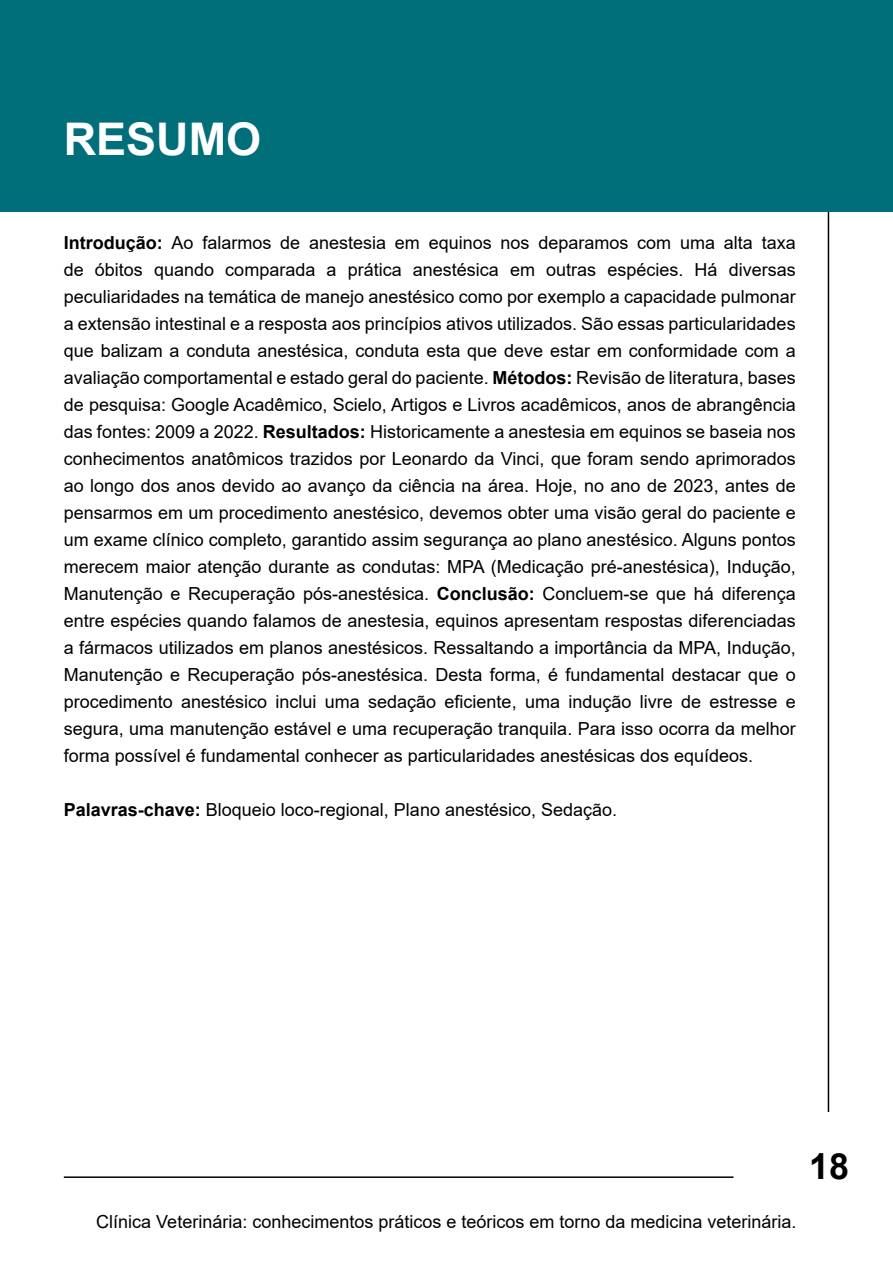
<style>
.page{position:relative;width:893px;height:1263px;background:#fff}
.page>*{position:absolute;margin:0;border:0;box-sizing:border-box;transform-origin:0 0}
.t1{font:700 45px "Arial";color:#fff}
.t2{font:700 36px "Arial";color:#000}
.t3{font:18px/27px "Arial";color:#000;text-align:justify}
.s1{font-weight:700}
</style>
<div class="page">
<hr style="left:828px;top:85px;width:1px;height:1027px;background:#000">
<hr style="left:64px;top:1176px;width:669px;height:2px;background:#000">
<div style="left:0;top:0;width:893px;height:211px;background:#006f7a"></div>
<h1 class="t1" style="left:64px;top:108px;width:199px">RESUMO</h1>
<p class="t3" style="left:64px;top:229px;width:733px"><span class="s1">Introdução:</span> Ao falarmos de anestesia em equinos nos deparamos com uma alta taxa de óbitos quando comparada a prática anestésica em outras espécies. Há diversas peculiaridades na temática de manejo anestésico como por exemplo a capacidade pulmonar a extensão intestinal e a resposta aos princípios ativos utilizados. São essas particularidades que balizam a conduta anestésica, conduta esta que deve estar em conformidade com a avaliação comportamental e estado geral do paciente. <span class="s1">Métodos:</span> Revisão de literatura, bases de pesquisa: Google Acadêmico, Scielo, Artigos e Livros acadêmicos, anos de abrangência das fontes: 2009 a 2022. <span class="s1">Resultados:</span> Historicamente a anestesia em equinos se baseia nos conhecimentos anatômicos trazidos por Leonardo da Vinci, que foram sendo aprimorados ao longo dos anos devido ao avanço da ciência na área. Hoje, no ano de 2023, antes de pensarmos em um procedimento anestésico, devemos obter uma visão geral do paciente e um exame clínico completo, garantido assim segurança ao plano anestésico. Alguns pontos merecem maior atenção durante as condutas: MPA (Medicação pré-anestésica), Indução, Manutenção e Recuperação pós-anestésica. <span class="s1">Conclusão:</span> Concluem-se que há diferença entre espécies quando falamos de anestesia, equinos apresentam respostas diferenciadas a fármacos utilizados em planos anestésicos. Ressaltando a importância da MPA, Indução, Manutenção e Recuperação pós-anestésica. Desta forma, é fundamental destacar que o procedimento anestésico inclui uma sedação eficiente, uma indução livre de estresse e segura, uma manutenção estável e uma recuperação tranquila. Para isso ocorra da melhor forma possível é fundamental conhecer as particularidades anestésicas dos equídeos.</p>
<p class="t3" style="left:64px;top:796px;width:555px"><span class="s1">Palavras-chave:</span> Bloqueio loco-regional, Plano anestésico, Sedação.</p>
<p class="t3" style="left:96px;top:1208px;width:702px">Clínica Veterinária: conhecimentos práticos e teóricos em torno da medicina veterinária.</p>
<h2 class="t2" style="left:809px;top:1141px;width:42px">18</h2>
</div>
